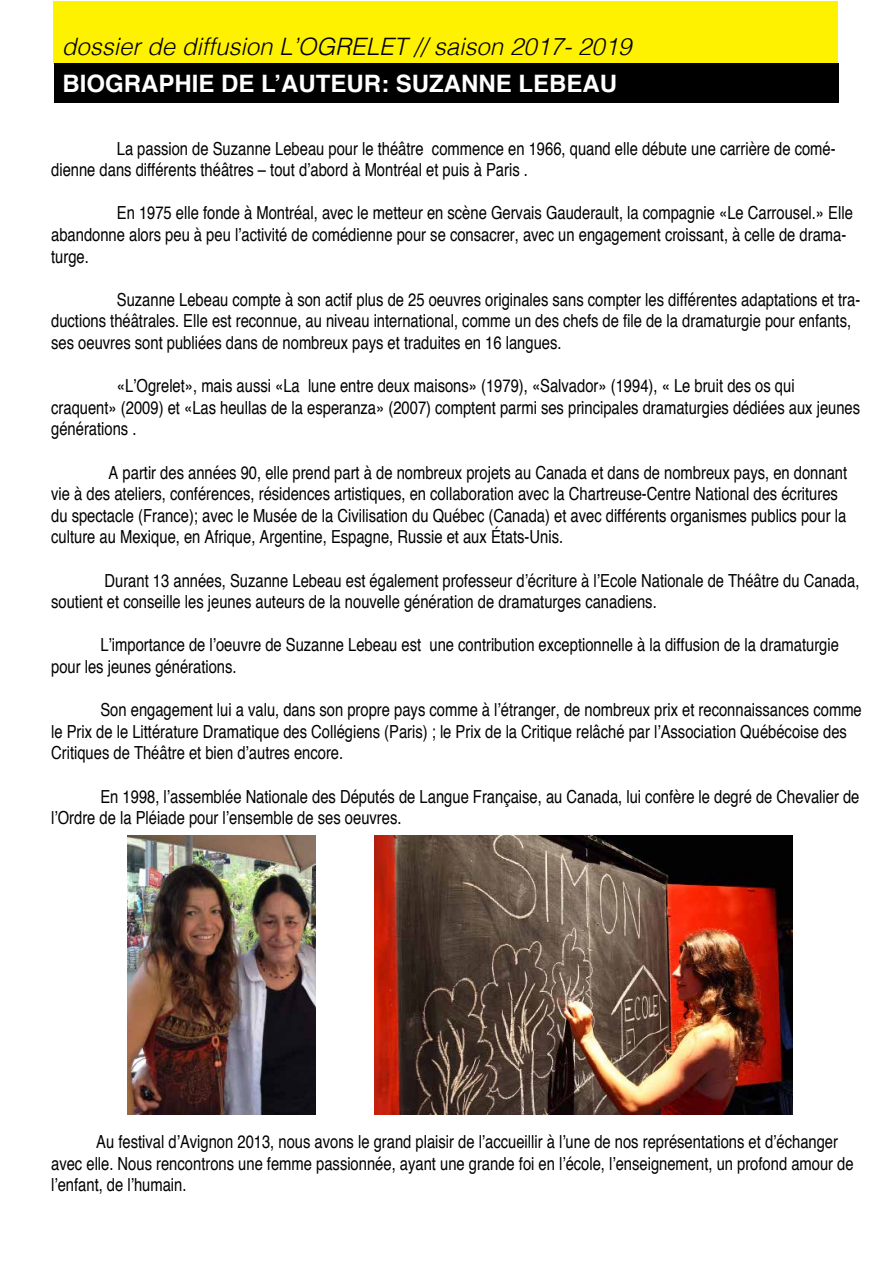
<style>
.page{position:relative;width:893px;height:1263px;background:#fff}
.page>*{position:absolute;margin:0;border:0;box-sizing:border-box;transform-origin:0 0}
.t1{font:italic 300 24px "Helvetica";color:#000}
.t2{font:700 24px "Helvetica";color:#fff}
.t3{font:condensed 18px/21.6px "Helvetica";color:#000}
</style>
<div class="page">
<div style="left:53px;top:1px;width:785px;height:63px;background:#fff200"></div>
<div style="left:54px;top:64px;width:785px;height:39px;background:#000"></div>
<img style="left:128px;top:836px;width:188px;height:278px">
<img style="left:374px;top:836px;width:418px;height:278px">
<h1 class="t1" style="left:62px;top:37px;width:571px">dossier de diffusion L’OGRELET // saison 2017- 2019</h1>
<h1 class="t2" style="left:63px;top:74px;width:556px">BIOGRAPHIE DE L’AUTEUR: SUZANNE LEBEAU</h1>
<p class="t3" style="left:51px;top:139px;width:786px;text-indent:66px">La passion de Suzanne Lebeau pour le théâtre commence en 1966, quand elle débute une carrière de comé&shy;dienne dans différents théâtres – tout d’abord à Montréal et puis à Paris .</p>
<p class="t3" style="left:51px;top:204px;width:803px;text-indent:66px">En 1975 elle fonde à Montréal, avec le metteur en scène Gervais Gauderault, la compagnie «Le Carrousel.» Elle abandonne alors peu à peu l’activité de comédienne pour se consacrer, avec un engagement croissant, à celle de drama&shy;turge.</p>
<p class="t3" style="left:51px;top:290px;width:811px;text-indent:66px">Suzanne Lebeau compte à son actif plus de 25 oeuvres originales sans compter les différentes adaptations et tra&shy;ductions théâtrales. Elle est reconnue, au niveau international, comme un des chefs de file de la dramaturgie pour enfants, ses oeuvres sont publiées dans de nombreux pays et traduites en 16 langues.</p>
<p class="t3" style="left:51px;top:376px;width:810px;text-indent:66px">«L’Ogrelet», mais aussi «La lune entre deux maisons» (1979), «Salvador» (1994), « Le bruit des os qui craquent» (2009) et «Las heullas de la esperanza» (2007) comptent parmi ses principales dramaturgies dédiées aux jeunes générations .</p>
<p class="t3" style="left:51px;top:463px;width:797px;text-indent:57px">A partir des années 90, elle prend part à de nombreux projets au Canada et dans de nombreux pays, en donnant vie à des ateliers, conférences, résidences artistiques, en collaboration avec la Chartreuse-Centre National des écritures du spectacle (France); avec le Musée de la Civilisation du Québec (Canada) et avec différents organismes publics pour la culture au Mexique, en Afrique, Argentine, Espagne, Russie et aux États-Unis.</p>
<p class="t3" style="left:51px;top:571px;width:810px;text-indent:53px">Durant 13 années, Suzanne Lebeau est également professeur d’écriture à l’Ecole Nationale de Théâtre du Canada, soutient et conseille les jeunes auteurs de la nouvelle génération de dramaturges canadiens.</p>
<p class="t3" style="left:51px;top:636px;width:789px;text-indent:49px">L’importance de l’oeuvre de Suzanne Lebeau est une contribution exceptionnelle à la diffusion de la dramaturgie pour les jeunes générations.</p>
<p class="t3" style="left:51px;top:700px;width:812px;text-indent:49px">Son engagement lui a valu, dans son propre pays comme à l’étranger, de nombreux prix et reconnaissances comme le Prix de le Littérature Dramatique des Collégiens (Paris) ; le Prix de la Critique relâché par l’Association Québécoise des<br>Critiques de Théâtre et bien d’autres encore.</p>
<p class="t3" style="left:51px;top:787px;width:810px;text-indent:49px">En 1998, l’assemblée Nationale des Députés de Langue Française, au Canada, lui confère le degré de Chevalier de l’Ordre de la Pléiade pour l’ensemble de ses oeuvres.</p>
<p class="t3" style="left:51px;top:1132px;width:804px;text-indent:45px">Au festival d’Avignon 2013, nous avons le grand plaisir de l’accueillir à l’une de nos représentations et d’échanger avec elle. Nous rencontrons une femme passionnée, ayant une grande foi en l’école, l’enseignement, un profond amour de l’enfant, de l’humain.</p>
</div>
